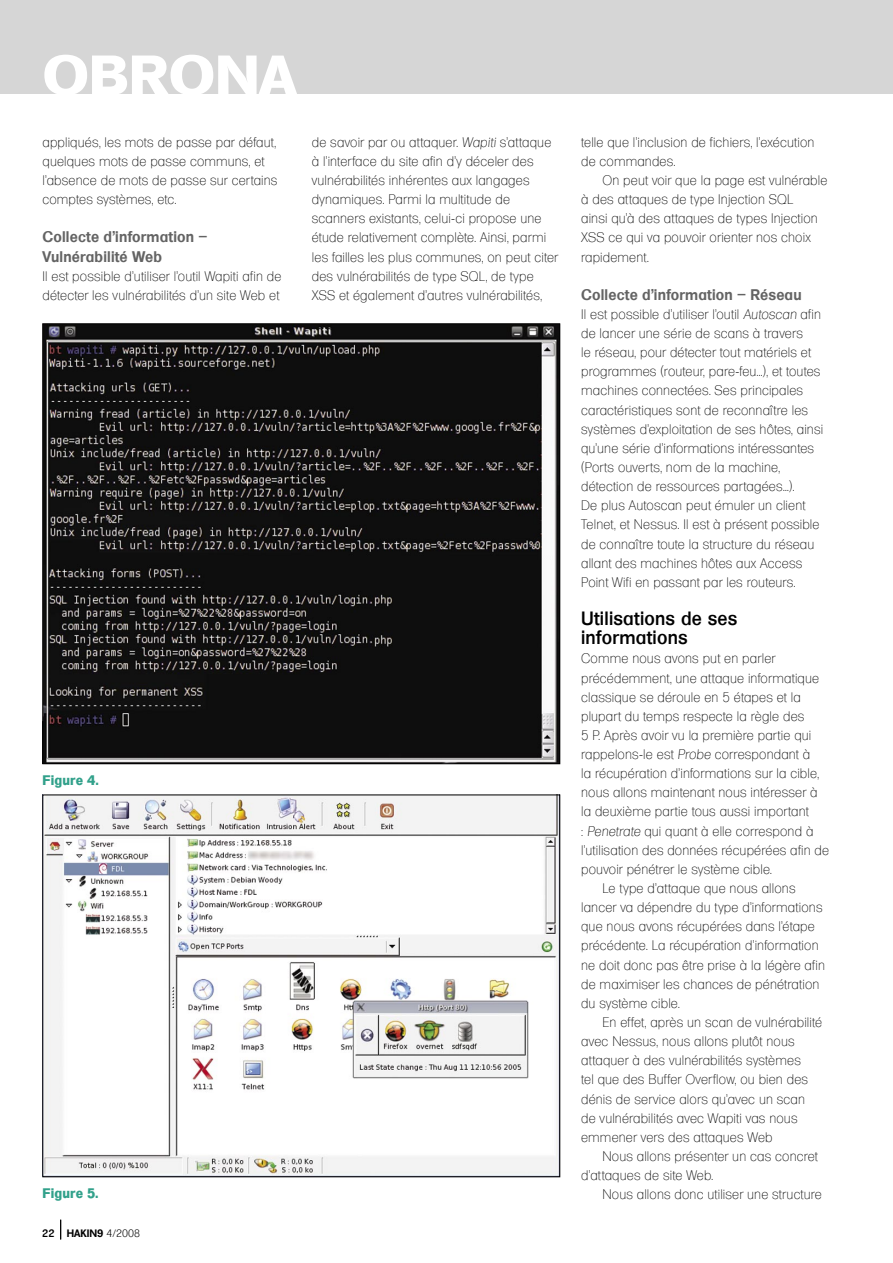
<style>
.page{position:relative;width:893px;height:1263px;background:#fff}
.page>*{position:absolute;margin:0;border:0;box-sizing:border-box;transform-origin:0 0}
.t1{font:800 54px "Formula Serial Pl";color:#fff;scale:1.1 1}
.SUBHEAD{font:500 18.75px/19.2px "Formula Serial";letter-spacing:.01em;color:#000}
.SUBHEAD2{font:700 15px/19.2px "Formula Serial";letter-spacing:.01em;color:#636363}
.BODY1{font:13.5px/19.2px "Formula Serial Xlight";letter-spacing:.01em;color:#000}
.BODY_TEXT{font:13.5px/19.2px "Formula Serial Xlight";letter-spacing:.01em;color:#000}
.PODPIS{font:13.5px "Formula Serial Xbold";letter-spacing:.02em;color:#32a18b}
.STOPKA_LEWA{font:700 10.5px "Formula Serial";color:#000}
.t2{font:500 10.5px "Formula Serial";color:#000}
.s1{font-style:italic}
.s2{font-weight:300}
</style>
<div class="page">
<div style="left:0;top:0;width:893px;height:94px;background:#d6d6d6"></div>
<svg style="left:60px;top:1220px;width:1px;height:19px"></svg>
<img style="left:45px;top:797px;width:513px;height:378px">
<img style="left:45px;top:326px;width:513px;height:436px">
<p class="t1" style="left:43px;top:40px;width:232px">OBRONA</p>
<p class="BODY1" style="left:43px;top:131px;width:236px">appliqués, les mots de passe par défaut, quelques mots de passe communs, et l'absence de mots de passe sur certains comptes systèmes, etc.</p>
<p class="SUBHEAD2" style="left:43px;top:227px;width:167px">Collecte d’information –<br>Vulnérabilité Web</p>
<p class="BODY1" style="left:43px;top:265px;width:240px">Il est possible d’utiliser l’outil Wapiti afin de détecter les vulnérabilités d’un site Web et</p>
<p class="PODPIS" style="left:43px;top:772px;width:57px">Figure 4.</p>
<p class="BODY1" style="left:312px;top:131px;width:248px">de savoir par ou attaquer. <span class="s1">Wapiti</span> s'attaque à l'interface du site afin d'y déceler des vulnérabilités inhérentes aux langages dynamiques. Parmi la multitude de scanners existants, celui-ci propose une étude relativement complète. Ainsi, parmi les failles les plus communes, on peut citer des vulnérabilités de type SQL, de type XSS et également d'autres vulnérabilités,</p>
<p class="BODY1" style="left:581px;top:131px;width:235px">telle que l'inclusion de fichiers, l'exécution de commandes.</p>
<p class="BODY_TEXT" style="left:581px;top:169px;width:248px;text-indent:21px">On peut voir que la page est vulnérable à des attaques de type Injection SQL<br>ainsi qu’à des attaques de types Injection XSS ce qui va pouvoir orienter nos choix rapidement.</p>
<p class="SUBHEAD2" style="left:581px;top:284px;width:222px">Collecte d’information – Réseau</p>
<p class="BODY1" style="left:581px;top:303px;width:244px">Il est possible d’utiliser l’outil <span class="s1">Autoscan</span> afin de lancer une série de scans à travers<br>le réseau, pour détecter tout matériels et programmes (routeur, pare-feu...), et toutes machines connectées. Ses principales caractéristiques sont de reconnaître les systèmes d'exploitation de ses hôtes, ainsi qu'une série d'informations intéressantes (Ports ouverts, nom de la machine, détection de ressources partagées...).<br>De plus Autoscan peut émuler un client Telnet, et Nessus. Il est à présent possible de connaître toute la structure du réseau allant des machines hôtes aux Access Point Wifi en passant par les routeurs.</p>
<p class="SUBHEAD" style="left:581px;top:608px;width:158px">Utilisations de ses informations</p>
<p class="BODY1" style="left:581px;top:648px;width:250px">Comme nous avons put en parler précédemment, une attaque informatique classique se déroule en 5 étapes et la plupart du temps respecte la règle des<br>5 P. Après avoir vu la première partie qui rappelons-le est <span class="s1">Probe</span> correspondant à<br>la récupération d’informations sur la cible, nous allons maintenant nous intéresser à la deuxième partie tous aussi important<br>: <span class="s1">Penetrate</span> qui quant à elle correspond à l’utilisation des données récupérées afin de pouvoir pénétrer le système cible.</p>
<p class="BODY_TEXT" style="left:581px;top:877px;width:245px;text-indent:21px">Le type d’attaque que nous allons lancer va dépendre du type d’informations que nous avons récupérées dans l’étape précédente. La récupération d’information ne doit donc pas être prise à la légère afin de maximiser les chances de pénétration du système cible.</p>
<p class="BODY_TEXT" style="left:581px;top:1011px;width:242px;text-indent:21px">En effet, après un scan de vulnérabilité avec Nessus, nous allons plutôt nous attaquer à des vulnérabilités systèmes<br>tel que des Buffer Overflow, ou bien des dénis de service alors qu’avec un scan de vulnérabilités avec Wapiti vas nous emmener vers des attaques Web</p>
<p class="BODY_TEXT" style="left:581px;top:1145px;width:238px;text-indent:21px">Nous allons présenter un cas concret d’attaques de site Web.</p>
<p class="PODPIS" style="left:43px;top:1185px;width:57px">Figure 5.</p>
<p class="BODY_TEXT" style="left:602px;top:1183px;width:221px">Nous allons donc utiliser une structure</p>
<p class="t2" style="left:42px;top:1227px;width:14px">22</p>
<p class="STOPKA_LEWA" style="left:67px;top:1227px;width:75px">HAKIN9 <span class="s2">4/2008</span></p>
</div>
